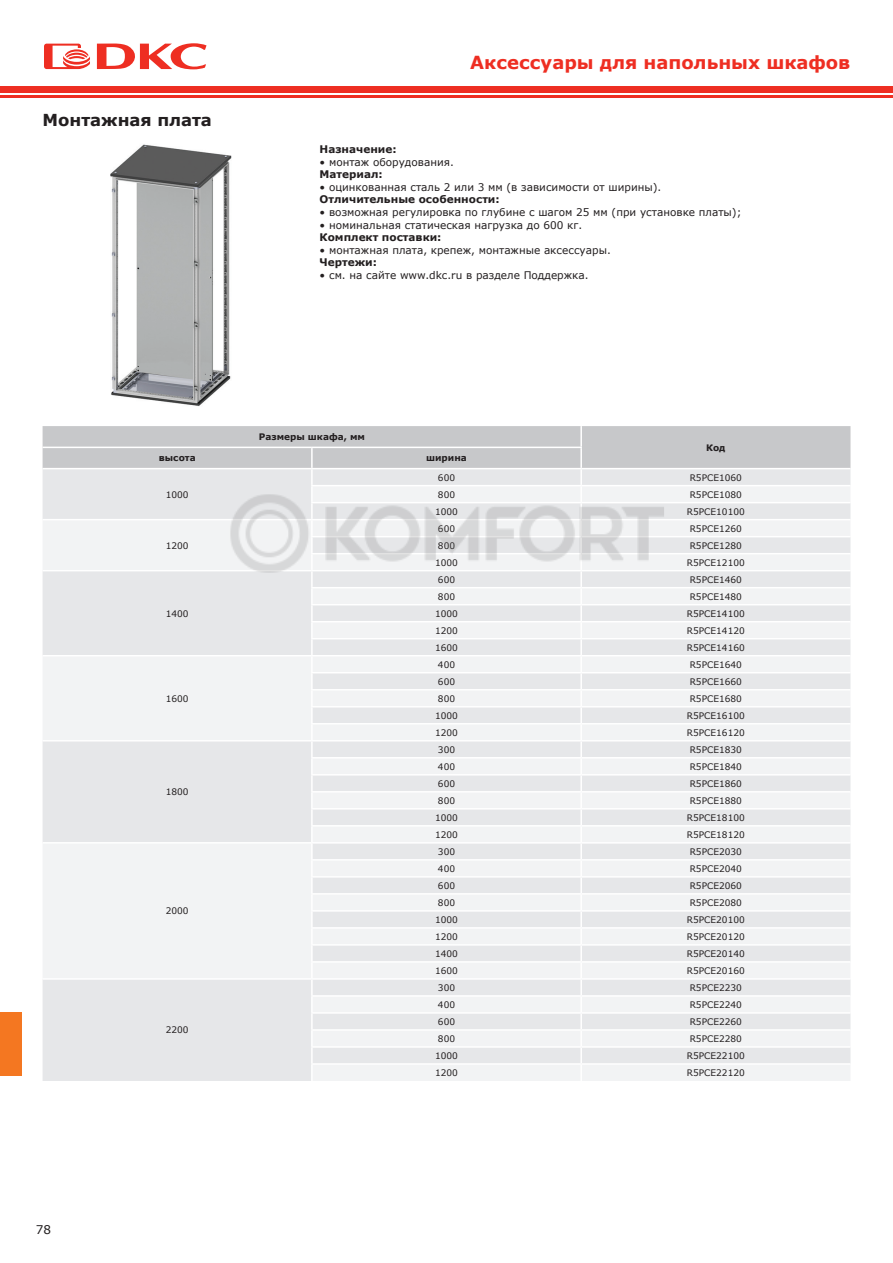
<style>
.page{position:relative;width:893px;height:1263px;background:#fff}
.page>*{position:absolute;margin:0;border:0;box-sizing:border-box;transform-origin:0 0}
.t1{font:700 18px "Verdana";color:#ee2e22}
.t2{font:700 16.5px "Verdana";color:#231f20}
.t3{font:12px "Verdana";color:#231f20}
.t4{font:10.5px "Verdana";color:#231f20}
.t5{font:700 10.5px "Verdana";color:#231f20}
.Paragraph_table_body{font:9px "Verdana";color:#231f20}
.Shapka_6_bold{font:700 9px "Verdana";color:#231f20}
</style>
<div class="page">
<div style="left:0;top:87px;width:893px;height:6px;background:#ee2e22"></div>
<hr style="left:0;top:95px;width:893px;height:3px;background:#ee2e22">
<svg style="left:44px;top:44px;width:46px;height:25px"></svg>
<svg style="left:97px;top:43px;width:110px;height:26px"></svg>
<div style="left:0;top:1012px;width:21px;height:63px;background:#f47721"></div>
<svg style="left:43px;top:426px;width:807px;height:655px"></svg>
<img style="left:110px;top:144px;width:122px;height:262px">
<img style="left:223px;top:485px;width:447px;height:98px">
<p class="t2" style="left:43px;top:109px;width:171px">Монтажная плата</p>
<p class="t1" style="left:470px;top:49px;width:382px">Аксессуары для напольных шкафов</p>
<p class="t5" style="left:320px;top:142px;width:79px">Назначение:</p>
<p class="t4" style="left:320px;top:155px;width:136px">• монтаж оборудования.</p>
<p class="t5" style="left:320px;top:167px;width:65px">Материал:</p>
<p class="t4" style="left:320px;top:180px;width:343px">• оцинкованная сталь 2 или 3 мм (в зависимости от ширины).</p>
<p class="t5" style="left:320px;top:192px;width:182px">Отличительные особенности:</p>
<p class="t4" style="left:320px;top:205px;width:423px">• возможная регулировка по глубине с шагом 25 мм (при установке платы);</p>
<p class="t4" style="left:320px;top:218px;width:264px">• номинальная статическая нагрузка до 600 кг.</p>
<p class="t5" style="left:320px;top:230px;width:123px">Комплект поставки:</p>
<p class="t4" style="left:320px;top:243px;width:293px">• монтажная плата, крепеж, монтажные аксессуары.</p>
<p class="t5" style="left:320px;top:255px;width:59px">Чертежи:</p>
<p class="t4" style="left:320px;top:268px;width:270px">• см. на сайте www.dkc.ru в разделе Поддержка.</p>
<p class="Shapka_6_bold" style="left:259px;top:430px;width:108px">Размеры шкафа, мм</p>
<p class="Shapka_6_bold" style="left:706px;top:441px;width:21px">Код</p>
<p class="Shapka_6_bold" style="left:159px;top:452px;width:38px">высота</p>
<p class="Shapka_6_bold" style="left:426px;top:452px;width:42px">ширина</p>
<p class="Paragraph_table_body" style="left:166px;top:488px;width:24px">1000</p>
<p class="Paragraph_table_body" style="left:438px;top:471px;width:19px">600</p>
<p class="Paragraph_table_body" style="left:690px;top:471px;width:54px">R5PCE1060</p>
<p class="Paragraph_table_body" style="left:438px;top:488px;width:19px">800</p>
<p class="Paragraph_table_body" style="left:690px;top:488px;width:54px">R5PCE1080</p>
<p class="Paragraph_table_body" style="left:435px;top:505px;width:24px">1000</p>
<p class="Paragraph_table_body" style="left:687px;top:505px;width:59px">R5PCE10100</p>
<h3 class="t3" style="left:36px;top:1221px;width:17px">78</h3>
<p class="Paragraph_table_body" style="left:166px;top:539px;width:24px">1200</p>
<p class="Paragraph_table_body" style="left:166px;top:607px;width:24px">1400</p>
<p class="Paragraph_table_body" style="left:166px;top:692px;width:24px">1600</p>
<p class="Paragraph_table_body" style="left:166px;top:786px;width:24px">1800</p>
<p class="Paragraph_table_body" style="left:166px;top:905px;width:24px">2000</p>
<p class="Paragraph_table_body" style="left:166px;top:1024px;width:24px">2200</p>
<p class="Paragraph_table_body" style="left:438px;top:522px;width:19px">600</p>
<p class="Paragraph_table_body" style="left:690px;top:522px;width:54px">R5PCE1260</p>
<p class="Paragraph_table_body" style="left:438px;top:539px;width:19px">800</p>
<p class="Paragraph_table_body" style="left:690px;top:539px;width:54px">R5PCE1280</p>
<p class="Paragraph_table_body" style="left:435px;top:556px;width:24px">1000</p>
<p class="Paragraph_table_body" style="left:687px;top:556px;width:59px">R5PCE12100</p>
<p class="Paragraph_table_body" style="left:438px;top:573px;width:19px">600</p>
<p class="Paragraph_table_body" style="left:690px;top:573px;width:54px">R5PCE1460</p>
<p class="Paragraph_table_body" style="left:438px;top:590px;width:19px">800</p>
<p class="Paragraph_table_body" style="left:690px;top:590px;width:54px">R5PCE1480</p>
<p class="Paragraph_table_body" style="left:435px;top:607px;width:24px">1000</p>
<p class="Paragraph_table_body" style="left:687px;top:607px;width:59px">R5PCE14100</p>
<p class="Paragraph_table_body" style="left:435px;top:624px;width:24px">1200</p>
<p class="Paragraph_table_body" style="left:687px;top:624px;width:59px">R5PCE14120</p>
<p class="Paragraph_table_body" style="left:435px;top:641px;width:24px">1600</p>
<p class="Paragraph_table_body" style="left:687px;top:641px;width:59px">R5PCE14160</p>
<p class="Paragraph_table_body" style="left:438px;top:658px;width:19px">400</p>
<p class="Paragraph_table_body" style="left:690px;top:658px;width:54px">R5PCE1640</p>
<p class="Paragraph_table_body" style="left:438px;top:675px;width:19px">600</p>
<p class="Paragraph_table_body" style="left:690px;top:675px;width:54px">R5PCE1660</p>
<p class="Paragraph_table_body" style="left:438px;top:692px;width:19px">800</p>
<p class="Paragraph_table_body" style="left:690px;top:692px;width:54px">R5PCE1680</p>
<p class="Paragraph_table_body" style="left:435px;top:709px;width:24px">1000</p>
<p class="Paragraph_table_body" style="left:687px;top:709px;width:59px">R5PCE16100</p>
<p class="Paragraph_table_body" style="left:435px;top:726px;width:24px">1200</p>
<p class="Paragraph_table_body" style="left:687px;top:726px;width:59px">R5PCE16120</p>
<p class="Paragraph_table_body" style="left:438px;top:743px;width:19px">300</p>
<p class="Paragraph_table_body" style="left:690px;top:743px;width:54px">R5PCE1830</p>
<p class="Paragraph_table_body" style="left:438px;top:760px;width:19px">400</p>
<p class="Paragraph_table_body" style="left:690px;top:760px;width:54px">R5PCE1840</p>
<p class="Paragraph_table_body" style="left:438px;top:777px;width:19px">600</p>
<p class="Paragraph_table_body" style="left:690px;top:777px;width:54px">R5PCE1860</p>
<p class="Paragraph_table_body" style="left:438px;top:794px;width:19px">800</p>
<p class="Paragraph_table_body" style="left:690px;top:794px;width:54px">R5PCE1880</p>
<p class="Paragraph_table_body" style="left:435px;top:811px;width:24px">1000</p>
<p class="Paragraph_table_body" style="left:687px;top:811px;width:59px">R5PCE18100</p>
<p class="Paragraph_table_body" style="left:435px;top:828px;width:24px">1200</p>
<p class="Paragraph_table_body" style="left:687px;top:828px;width:59px">R5PCE18120</p>
<p class="Paragraph_table_body" style="left:438px;top:845px;width:19px">300</p>
<p class="Paragraph_table_body" style="left:690px;top:845px;width:54px">R5PCE2030</p>
<p class="Paragraph_table_body" style="left:438px;top:862px;width:19px">400</p>
<p class="Paragraph_table_body" style="left:690px;top:862px;width:54px">R5PCE2040</p>
<p class="Paragraph_table_body" style="left:438px;top:879px;width:19px">600</p>
<p class="Paragraph_table_body" style="left:690px;top:879px;width:54px">R5PCE2060</p>
<p class="Paragraph_table_body" style="left:438px;top:896px;width:19px">800</p>
<p class="Paragraph_table_body" style="left:690px;top:896px;width:54px">R5PCE2080</p>
<p class="Paragraph_table_body" style="left:435px;top:913px;width:24px">1000</p>
<p class="Paragraph_table_body" style="left:687px;top:913px;width:59px">R5PCE20100</p>
<p class="Paragraph_table_body" style="left:435px;top:930px;width:24px">1200</p>
<p class="Paragraph_table_body" style="left:687px;top:930px;width:59px">R5PCE20120</p>
<p class="Paragraph_table_body" style="left:435px;top:947px;width:24px">1400</p>
<p class="Paragraph_table_body" style="left:687px;top:947px;width:59px">R5PCE20140</p>
<p class="Paragraph_table_body" style="left:435px;top:964px;width:24px">1600</p>
<p class="Paragraph_table_body" style="left:687px;top:964px;width:59px">R5PCE20160</p>
<p class="Paragraph_table_body" style="left:438px;top:981px;width:19px">300</p>
<p class="Paragraph_table_body" style="left:690px;top:981px;width:54px">R5PCE2230</p>
<p class="Paragraph_table_body" style="left:438px;top:998px;width:19px">400</p>
<p class="Paragraph_table_body" style="left:690px;top:998px;width:54px">R5PCE2240</p>
<p class="Paragraph_table_body" style="left:438px;top:1015px;width:19px">600</p>
<p class="Paragraph_table_body" style="left:690px;top:1015px;width:54px">R5PCE2260</p>
<p class="Paragraph_table_body" style="left:438px;top:1032px;width:19px">800</p>
<p class="Paragraph_table_body" style="left:690px;top:1032px;width:54px">R5PCE2280</p>
<p class="Paragraph_table_body" style="left:435px;top:1049px;width:24px">1000</p>
<p class="Paragraph_table_body" style="left:687px;top:1049px;width:59px">R5PCE22100</p>
<p class="Paragraph_table_body" style="left:435px;top:1066px;width:24px">1200</p>
<p class="Paragraph_table_body" style="left:687px;top:1066px;width:59px">R5PCE22120</p>
</div>
